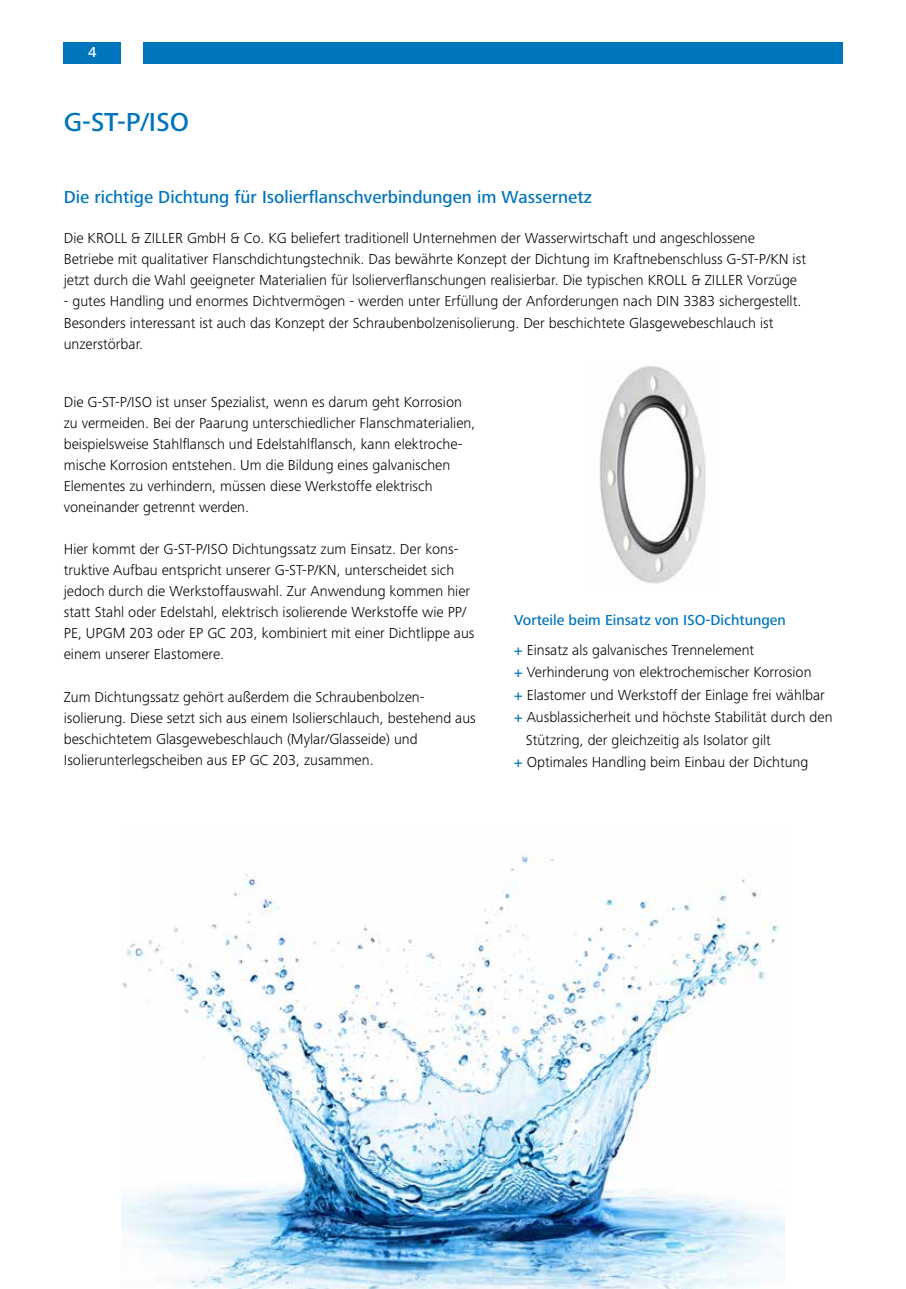
<style>
.page{position:relative;width:906px;height:1289px;background:#fff}
.page>*{position:absolute;margin:0;border:0;box-sizing:border-box;transform-origin:0 0}
.t1{font:500 27px "Frutiger Next LTW1 G";color:#0075bc}
.t2{font:500 18px "Frutiger Next LTW1 G";color:#0075bc}
.t3{font:300 15px/21px "Frutiger Next LTW1 G";color:#000}
.t4{font:500 15px/30px "Frutiger Next LTW1 G";color:#0075bc}
.t5{font:500 15px "Frutiger Next LTW1 G";color:#fff}
.s1{font-weight:300;color:#000}
.s2{font-weight:500;color:#0075bc}
</style>
<div class="page">
<img style="left:122px;top:854px;width:662px;height:434px">
<div style="left:143px;top:42px;width:699px;height:22px;background:#0075bc"></div>
<div style="left:64px;top:43px;width:57px;height:21px;background:#0075bc"></div>
<img style="left:599px;top:366px;width:107px;height:218px">
<p class="t5" style="left:88px;top:44px;width:10px">4</p>
<h1 class="t1" style="left:64px;top:107px;width:127px">G-ST-P/ISO</h1>
<p class="t2" style="left:64px;top:187px;width:529px">Die richtige Dichtung für Isolierflanschverbindungen im Wassernetz</p>
<p class="t3" style="left:64px;top:228px;width:743px">Die KROLL &amp; ZILLER GmbH &amp; Co. KG beliefert traditionell Unternehmen der Wasserwirtschaft und angeschlossene<br>Betriebe mit qualitativer Flanschdichtungstechnik. Das bewährte Konzept der Dichtung im Kraftnebenschluss G-ST-P/KN ist jetzt durch die Wahl geeigneter Materialien für lsolierverflanschungen realisierbar. Die typischen KROLL &amp; ZILLER Vorzüge</p>
<p class="t3" style="left:64px;top:291px;width:739px">- gutes Handling und enormes Dichtvermögen - werden unter Erfüllung der Anforderungen nach DIN 3383 sichergestellt.<br>Besonders interessant ist auch das Konzept der Schraubenbolzenisolierung. Der beschichtete Glasgewebeschlauch ist unzerstörbar.</p>
<p class="t3" style="left:64px;top:392px;width:413px">Die G-ST-P/ISO ist unser Spezialist, wenn es darum geht Korrosion zu vermeiden. Bei der Paarung unterschiedlicher Flanschmaterialien, beispielsweise Stahlflansch und Edelstahlflansch, kann elektroche&shy;mische Korrosion entstehen. Um die Bildung eines galvanischen Elementes zu verhindern, müssen diese Werkstoffe elektrisch voneinander getrennt werden.</p>
<p class="t3" style="left:64px;top:539px;width:412px">Hier kommt der G-ST-P/ISO Dichtungssatz zum Einsatz. Der kons&shy;truktive Aufbau entspricht unserer G-ST-P/KN, unterscheidet sich jedoch durch die Werkstoffauswahl. Zur Anwendung kommen hier statt Stahl oder Edelstahl, elektrisch isolierende Werkstoffe wie PP/ PE, UPGM 203 oder EP GC 203, kombiniert mit einer Dichtlippe aus einem unserer Elastomere.</p>
<p class="t3" style="left:64px;top:686px;width:413px">Zum Dichtungssatz gehört außerdem die Schraubenbolzen&shy;isolierung. Diese setzt sich aus einem Isolierschlauch, bestehend aus beschichtetem Glasgewebeschlauch (Mylar/Glasseide) und Isolierunterlegscheiben aus EP GC 203, zusammen.</p>
<p class="t4" style="left:514px;top:605px;width:273px">Vorteile beim Einsatz von ISO-Dichtungen + <span class="s1">Einsatz als galvanisches Trennelement</span></p>
<p class="t3" style="left:514px;top:662px;width:299px"><span class="s2">+</span> Verhinderung von elektrochemischer Korrosion</p>
<p class="t3" style="left:514px;top:684px;width:312px"><span class="s2">+</span> Elastomer und Werkstoff der Einlage frei wählbar</p>
<p class="t3" style="left:514px;top:707px;width:320px"><span class="s2">+</span> Ausblassicherheit und höchste Stabilität durch den</p>
<p class="t3" style="left:526px;top:729px;width:246px">Stützring, der gleichzeitig als Isolator gilt</p>
<p class="t3" style="left:514px;top:752px;width:296px"><span class="s2">+</span> Optimales Handling beim Einbau der Dichtung</p>
</div>
